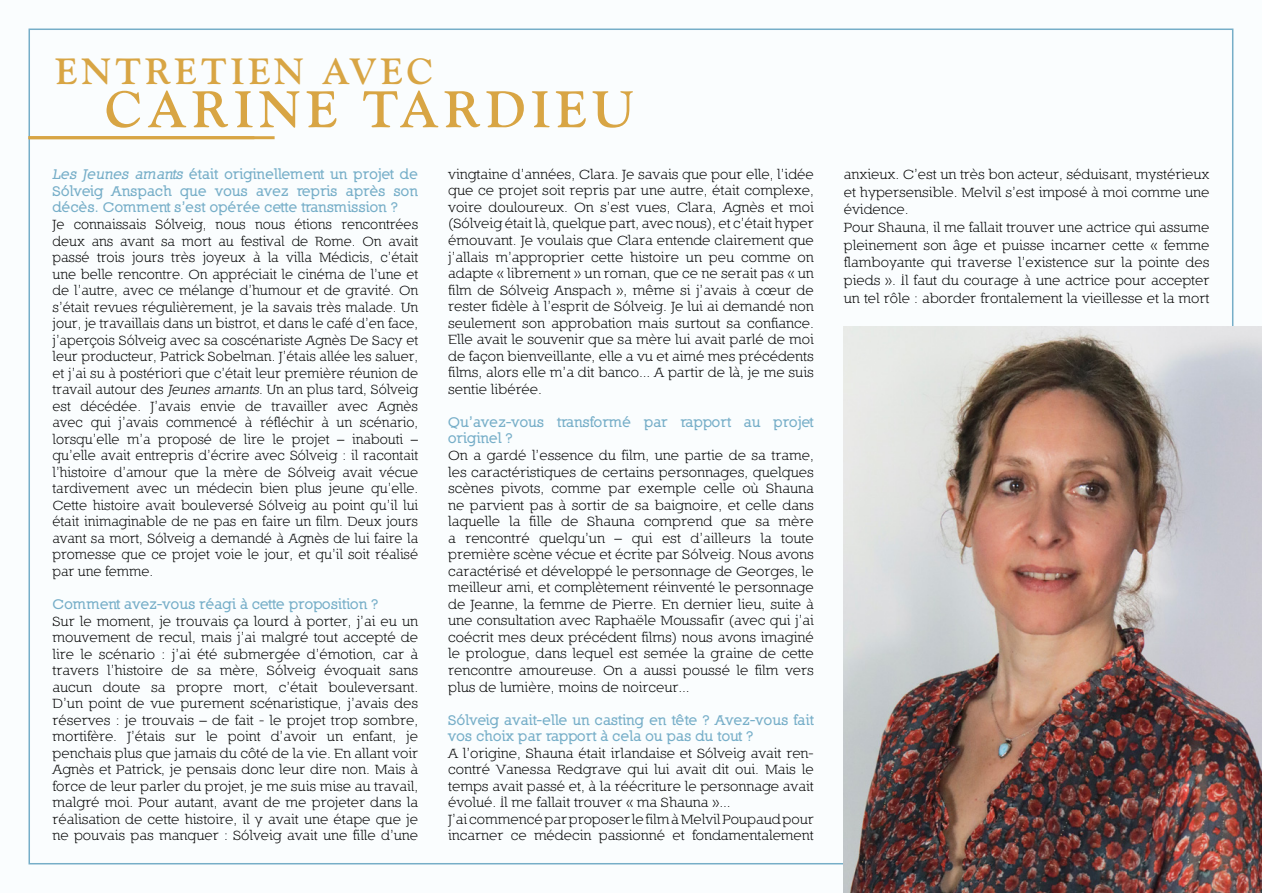
<style>
.page{position:relative;width:1262px;height:893px;background:#fff}
.page>*{position:absolute;margin:0;border:0;box-sizing:border-box;transform-origin:0 0}
.t1{font:700 51px "Goudy";letter-spacing:.1em;color:#d8a544}
.t2{font:700 36.3px "Goudy";letter-spacing:.1em;color:#d8a544}
.t3{font:15px/16.5px "Nilland Small Caps";color:#000;text-align:justify}
.t4{font:15px/16.5px "Nilland Small Caps Bold";color:#76aec8}
.s1{font-style:italic}
</style>
<div class="page">
<div style="left:0;top:0;width:1262px;height:892px;background:#fafdfe"></div>
<hr style="left:28px;top:136px;width:246px;height:3px;background:#d8a544">
<img style="left:843px;top:327px;width:418px;height:565px">
<h2 class="t2" style="left:56px;top:49px;width:379px">ENTRETIEN AVEC</h2>
<h1 class="t1" style="left:105px;top:79px;width:531px">CARINE TARDIEU</h1>
<p class="t4" style="left:52px;top:166px;width:367px;text-align:justify"><span class="s1">Les Jeunes amants</span> était originellement un projet de Sólveig Anspach que vous avez repris après son décès. Comment s’est opérée cette transmission ?</p>
<p class="t3" style="left:52px;top:215px;width:367px">Je connaissais Sólveig, nous nous étions rencontrées deux ans avant sa mort au festival de Rome. On avait passé trois jours très joyeux à la villa Médicis, c’était une belle rencontre. On appréciait le cinéma de l’une et de l’autre, avec ce mélange d’humour et de gravité. On s’était revues régulièrement, je la savais très malade. Un jour, je travaillais dans un bistrot, et dans le café d’en face, j’aperçois Sólveig avec sa coscénariste Agnès De Sacy et leur producteur, Patrick Sobelman. J’étais allée les saluer, et j’ai su à postériori que c’était leur première réunion de travail autour des <span class="s1">Jeunes amants</span>. Un an plus tard, Sólveig est décédée. J’avais envie de travailler avec Agnès avec qui j’avais commencé à réfléchir à un scénario, lorsqu’elle m’a proposé de lire le projet – inabouti – qu’elle avait entrepris d’écrire avec Sólveig : il racontait l’histoire d’amour que la mère de Sólveig avait vécue tardivement avec un médecin bien plus jeune qu’elle.<br>Cette histoire avait bouleversé Sólveig au point qu’il lui était inimaginable de ne pas en faire un film. Deux jours avant sa mort, Sólveig a demandé à Agnès de lui faire la promesse que ce projet voie le jour, et qu’il soit réalisé par une femme.</p>
<p class="t4" style="left:52px;top:595px;width:328px">Comment avez-vous réagi à cette proposition ?</p>
<p class="t3" style="left:52px;top:612px;width:367px">Sur le moment, je trouvais ça lourd à porter, j’ai eu un mouvement de recul, mais j’ai malgré tout accepté de lire le scénario : j’ai été submergée d’émotion, car à travers l’histoire de sa mère, Sólveig évoquait sans aucun doute sa propre mort, c’était bouleversant.<br>D’un point de vue purement scénaristique, j’avais des réserves : je trouvais – de fait - le projet trop sombre, mortifère. J’étais sur le point d’avoir un enfant, je penchais plus que jamais du côté de la vie. En allant voir Agnès et Patrick, je pensais donc leur dire non. Mais à force de leur parler du projet, je me suis mise au travail, malgré moi. Pour autant, avant de me projeter dans la réalisation de cette histoire, il y avait une étape que je ne pouvais pas manquer : Sólveig avait une fille d’une</p>
<p class="t3" style="left:448px;top:165px;width:367px">vingtaine d’années, Clara. Je savais que pour elle, l’idée que ce projet soit repris par une autre, était complexe, voire douloureux. On s’est vues, Clara, Agnès et moi (Sólveig était là, quelque part, avec nous), et c’était hyper émouvant. Je voulais que Clara entende clairement que j’allais m’approprier cette histoire un peu comme on adapte « librement » un roman, que ce ne serait pas « un film de Sólveig Anspach », même si j’avais à cœur de rester fidèle à l’esprit de Sólveig. Je lui ai demandé non seulement son approbation mais surtout sa confiance.<br>Elle avait le souvenir que sa mère lui avait parlé de moi de façon bienveillante, elle a vu et aimé mes précédents films, alors elle m’a dit banco... A partir de là, je me suis sentie libérée.</p>
<p class="t4" style="left:448px;top:413px;width:367px">Qu’avez-vous transformé par rapport au projet originel ?</p>
<p class="t3" style="left:448px;top:446px;width:367px">On a gardé l’essence du film, une partie de sa trame, les caractéristiques de certains personnages, quelques scènes pivots, comme par exemple celle où Shauna ne parvient pas à sortir de sa baignoire, et celle dans laquelle la fille de Shauna comprend que sa mère a rencontré quelqu’un – qui est d’ailleurs la toute première scène vécue et écrite par Sólveig. Nous avons caractérisé et développé le personnage de Georges, le meilleur ami, et complètement réinventé le personnage de Jeanne, la femme de Pierre. En dernier lieu, suite à une consultation avec Raphaële Moussafir (avec qui j’ai coécrit mes deux précédent films) nous avons imaginé le prologue, dans lequel est semée la graine de cette rencontre amoureuse. On a aussi poussé le film vers plus de lumière, moins de noirceur...</p>
<p class="t4" style="left:448px;top:711px;width:367px">Sólveig avait-elle un casting en tête ? Avez-vous fait vos choix par rapport à cela ou pas du tout ?</p>
<p class="t3" style="left:448px;top:744px;width:367px;text-align:left">A l’origine, Shauna était irlandaise et Sólveig avait ren&shy;contré Vanessa Redgrave qui lui avait dit oui. Mais le temps avait passé et, à la réécriture le personnage avait évolué. Il me fallait trouver « ma Shauna »...<br>J’ai commencé par proposer le film à Melvil Poupaud pour incarner ce médecin passionné et fondamentalement</p>
<p class="t3" style="left:843px;top:165px;width:367px;line-height:17.7px;text-align:left">anxieux. C’est un très bon acteur, séduisant, mystérieux et hypersensible. Melvil s’est imposé à moi comme une évidence.<br>Pour Shauna, il me fallait trouver une actrice qui assume pleinement son âge et puisse incarner cette « femme flamboyante qui traverse l’existence sur la pointe des pieds ». Il faut du courage à une actrice pour accepter un tel rôle : aborder frontalement la vieillesse et la mort</p>
</div>
